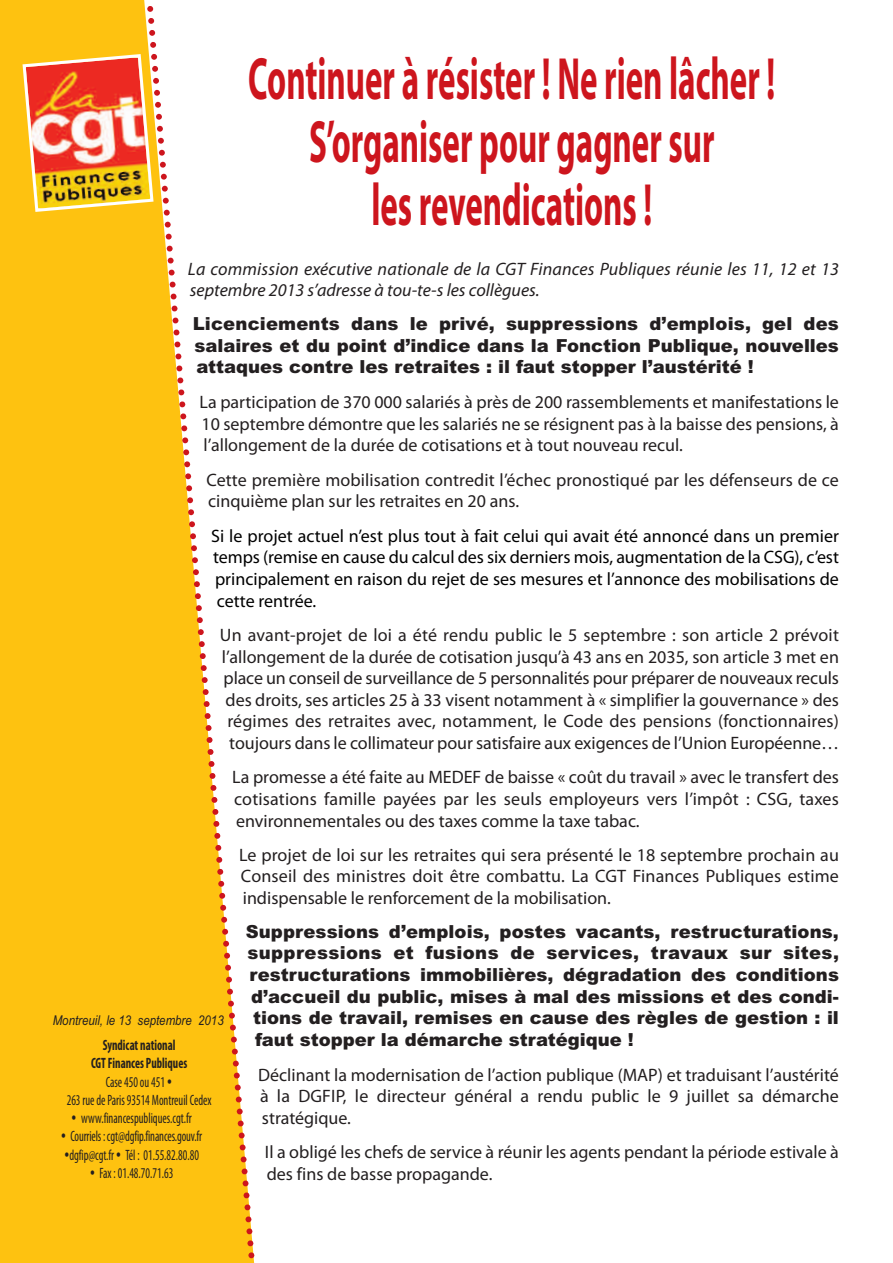
<style>
.page{position:relative;width:893px;height:1263px;background:#fff}
.page>*{position:absolute;margin:0;border:0;box-sizing:border-box;transform-origin:0 0}
.t1{font:700 60px/63px "Myriad Pro";color:#cd151d;text-align:center;scale:.55 1}
.t2{font:18px/21.6px "Myriad Pro";color:#231f20;text-align:justify}
.t3{font:900 18px/21.6px "Arial";color:#231f20;text-align:justify}
.t4{font:18px/21.6px "Myriad Pro";color:#000;text-align:justify}
.t5{font:italic 18px/21.6px "Myriad Pro";letter-spacing:.01em;color:#231f20}
.t6{font:900 18px "Arial";letter-spacing:.02em;color:#231f20}
.t7{font:condensed 15px "Myriad Pro";color:#231f20;scale:.8 1}
.t8{font:700 condensed 15px/18px "Myriad Pro";color:#231f20;text-align:center;scale:.8 1}
.t9{font:italic 13.5px "Arial";color:#231f20;scale:.85 1}
</style>
<div class="page">
<div style="left:0;top:0;width:142px;height:1263px;background:#fec210"></div>
<svg style="left:142px;top:0;width:113px;height:1263px"></svg>
<svg style="left:21px;top:52px;width:134px;height:162px;background:#ec904c"></svg>
<svg style="left:168px;top:1079px;width:3px;height:4px"></svg>
<svg style="left:72px;top:1115px;width:4px;height:5px"></svg>
<svg style="left:62px;top:1134px;width:3px;height:4px"></svg>
<svg style="left:65px;top:1152px;width:4px;height:4px"></svg>
<svg style="left:117px;top:1152px;width:3px;height:4px"></svg>
<svg style="left:91px;top:1170px;width:3px;height:5px"></svg>
<h1 class="t1" style="left:248px;top:52px;width:960px">Continuer à résister ! Ne rien lâcher !<br>S’organiser pour gagner sur<br>les revendications !</h1>
<p class="t5" style="left:188px;top:259px;width:652px">La commission exécutive nationale de la CGT Finances Publiques réunie les 11, 12 et 13 septembre 2013 s’adresse à tou-te-s les collègues.</p>
<p class="t3" style="left:193px;top:313px;width:648px">Licenciements dans le privé, suppressions d’emplois, gel des salaires et du point d’indice dans la Fonction Publique, nouvelles attaques contre les retraites : il faut stopper l’austérité !</p>
<p class="t2" style="left:200px;top:393px;width:641px">La participation de 370 000 salariés à près de 200 rassemblements et manifestations le 10 septembre démontre que les salariés ne se résignent pas à la baisse des pensions, à l’allongement de la durée de cotisations et à tout nouveau recul.</p>
<p class="t2" style="left:206px;top:470px;width:634px">Cette première mobilisation contredit l’échec pronostiqué par les défenseurs de ce cinquième plan sur les retraites en 20 ans.</p>
<p class="t4" style="left:211px;top:526px;width:629px">Si le projet actuel n’est plus tout à fait celui qui avait été annoncé dans un premier temps (remise en cause du calcul des six derniers mois, augmentation de la CSG), c’est principalement en raison du rejet de ses mesures et l’annonce des mobilisations de cette rentrée.</p>
<p class="t2" style="left:220px;top:625px;width:621px;text-align:center">Un avant-projet de loi a été rendu public le 5 septembre : son article 2 prévoit l’allongement de la durée de cotisation jusqu’à 43 ans en 2035, son article 3 met en place un conseil de surveillance de 5 personnalités pour préparer de nouveaux reculs des droits, ses articles 25 à 33 visent notamment à « simplifier la gouvernance » des régimes des retraites avec, notamment, le Code des pensions (fonctionnaires) toujours dans le collimateur pour satisfaire aux exigences de l’Union Européenne…</p>
<p class="t2" style="left:232px;top:768px;width:608px">La promesse a été faite au MEDEF de baisse « coût du travail » avec le transfert des cotisations famille payées par les seuls employeurs vers l’impôt : CSG, taxes environnementales ou des taxes comme la taxe tabac.</p>
<p class="t2" style="left:239px;top:845px;width:601px">Le projet de loi sur les retraites qui sera présenté le 18 septembre prochain au Conseil des ministres doit être combattu. La CGT Finances Publiques estime indispensable le renforcement de la mobilisation.</p>
<p class="t3" style="left:246px;top:921px;width:595px">Suppressions d’emplois, postes vacants, restructurations,</p>
<p class="t6" style="left:248px;top:943px;width:593px">suppressions et fusions de services, travaux sur sites,</p>
<p class="t3" style="left:249px;top:964px;width:591px">restructurations immobilières, dégradation des conditions</p>
<p class="t3" style="left:251px;top:985px;width:589px">d’accueil du public, mises à mal des missions et des condi-</p>
<p class="t3" style="left:253px;top:1007px;width:587px">tions de travail, remises en cause des règles de gestion : il</p>
<p class="t3" style="left:255px;top:1029px;width:380px">faut stopper la démarche stratégique !</p>
<p class="t2" style="left:258px;top:1065px;width:582px">Déclinant la modernisation de l’action publique (MAP) et traduisant l’austérité à la DGFIP, le directeur général a rendu public le 9 juillet sa démarche stratégique.</p>
<p class="t2" style="left:265px;top:1143px;width:575px">Il a obligé les chefs de service à réunir les agents pendant la période estivale à des fins de basse propagande.</p>
<p class="t9" style="left:53px;top:1012px;width:203px">Montreuil, le 13 septembre 2013</p>
<p class="t8" style="left:91px;top:1038px;width:122px">Syndicat national<br>CGT Finances Publiques</p>
<p class="t7" style="left:106px;top:1076px;width:76px">Case 450 ou 451</p>
<p class="t7" style="left:67px;top:1094px;width:183px">263 rue de Paris 93514 Montreuil Cedex</p>
<p class="t7" style="left:81px;top:1113px;width:140px">www.financespubliques.cgt.fr</p>
<p class="t7" style="left:70px;top:1131px;width:166px">Courriels:cgt@dgfip.finances.gouv.fr</p>
<p class="t7" style="left:70px;top:1149px;width:163px">dgfip@cgt.fr Tél : 01.55.82.80.80</p>
<p class="t7" style="left:100px;top:1168px;width:94px">Fax : 01.48.70.71.63</p>
</div>
